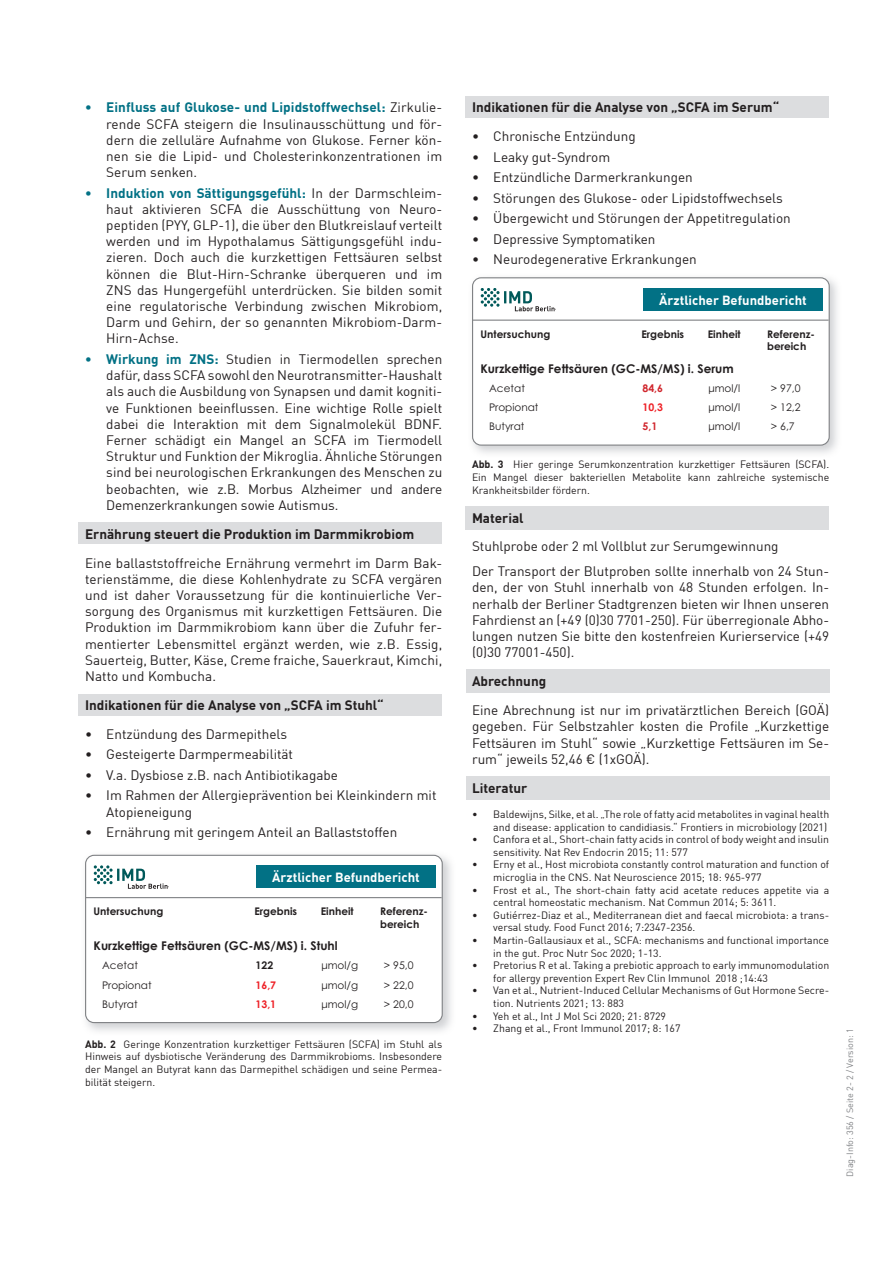
<style>
.page{position:relative;width:893px;height:1263px;background:#fff}
.page>*{position:absolute;margin:0;border:0;box-sizing:border-box;transform-origin:0 0}
.t1{font:13.5px/16.2px "DIN Offc";color:#231f20;text-align:justify}
.t2{font:700 13.5px "DIN Offc";color:#231f20}
.t3{font:700 13.05px "DIN Offc";color:#fff}
.t4{font:700 12px "Century Gothic";color:#231f20}
.t5{font:10.5px/12.6px "DIN Offc";color:#231f20}
.t6{font:10.5px "Century Gothic Pro Grk";color:#231f20}
.t7{font:700 10.5px/12.6px "Century Gothic Pro Grk";color:#231f20}
.t8{font:700 10.5px "Century Gothic Pro Grk";color:#ee2026}
.t9{font:700 10.5px "Century Gothic Pro Grk";color:#d0252c}
.t10{font:9px "DIN Offc";color:#808285}
.s1{font-weight:700;color:#027185}
.s2{font-weight:700}
</style>
<div class="page">
<div style="left:466px;top:96px;width:363px;height:22px;background:#dcdddf"></div>
<div style="left:79px;top:523px;width:363px;height:21px;background:#dcdddf"></div>
<div style="left:79px;top:694px;width:363px;height:22px;background:#dcdddf"></div>
<div style="left:466px;top:506px;width:363px;height:24px;background:#dcdddf"></div>
<img style="left:85px;top:854px;width:366px;height:177px">
<div style="left:86px;top:855px;width:356px;height:167px;background:#fff;border-radius:9px"></div>
<div style="left:85px;top:855px;width:358px;height:168px;border:1px solid #808285;border-radius:9px"></div>
<hr style="left:86px;top:897px;width:356px;height:1px;background:#808285">
<svg style="left:94px;top:866px;width:74px;height:23px"></svg>
<div style="left:256px;top:866px;width:180px;height:22px;background:#027185"></div>
<div style="left:466px;top:670px;width:363px;height:23px;background:#dcdddf"></div>
<div style="left:472px;top:277px;width:358px;height:169px;border:1px solid #808285;border-radius:9px"></div>
<hr style="left:473px;top:320px;width:356px;height:1px;background:#808285">
<svg style="left:481px;top:288px;width:74px;height:23px"></svg>
<div style="left:643px;top:288px;width:179px;height:22px;background:#027185"></div>
<div style="left:466px;top:776px;width:363px;height:23px;background:#dcdddf"></div>
<p class="t1" style="left:106px;top:99px;width:337px;text-indent:-21px"><span class="s1">• Einfluss auf Glukose- und Lipidstoffwechsel:</span> Zirkulie&shy;rende SCFA steigern die Insulinausschüttung und för&shy;dern die zelluläre Aufnahme von Glukose. Ferner kön&shy;nen sie die Lipid- und Cholesterinkonzentrationen im Serum senken.</p>
<p class="t1" style="left:106px;top:184px;width:337px;text-indent:-21px"><span class="s1">• Induktion von Sättigungsgefühl:</span> In der Darmschleim&shy;haut aktivieren SCFA die Ausschüttung von Neuro&shy;peptiden (PYY, GLP-1), die über den Blutkreislauf verteilt werden und im Hypothalamus Sättigungsgefühl indu&shy;zieren. Doch auch die kurzkettigen Fettsäuren selbst können die Blut-Hirn-Schranke überqueren und im ZNS das Hungergefühl unterdrücken. Sie bilden somit eine regulatorische Verbindung zwischen Mikrobiom, Darm und Gehirn, der so genannten Mikrobiom-Darm-Hirn-Achse.</p>
<p class="t1" style="left:106px;top:351px;width:337px;text-indent:-21px"><span class="s1">• Wirkung im ZNS:</span> Studien in Tiermodellen sprechen dafür, dass SCFA sowohl den Neurotransmitter-Haushalt als auch die Ausbildung von Synapsen und damit kogniti&shy;ve Funktionen beeinflussen. Eine wichtige Rolle spielt dabei die Interaktion mit dem Signalmolekül BDNF.<br>Ferner schädigt ein Mangel an SCFA im Tiermodell Struktur und Funktion der Mikroglia. Ähnliche Störungen sind bei neurologischen Erkrankungen des Menschen zu beobachten, wie z.B. Morbus Alzheimer und andere Demenzerkrankungen sowie Autismus.</p>
<p class="t2" style="left:85px;top:525px;width:331px">Ernährung steuert die Produktion im Darmmikrobiom</p>
<p class="t1" style="left:85px;top:554px;width:359px">Eine ballaststoffreiche Ernährung vermehrt im Darm Bak&shy;terienstämme, die diese Kohlenhydrate zu SCFA vergären und ist daher Voraussetzung für die kontinuierliche Ver&shy;sorgung des Organismus mit kurzkettigen Fettsäuren. Die Produktion im Darmmikrobiom kann über die Zufuhr fer&shy;mentierter Lebensmittel ergänzt werden, wie z.B. Essig, Sauerteig, Butter, Käse, Creme fraiche, Sauerkraut, Kimchi, Natto und Kombucha.</p>
<p class="t2" style="left:85px;top:696px;width:300px">Indikationen für die Analyse von „SCFA im Stuhl“</p>
<p class="t1" style="left:85px;top:726px;width:204px">• Entzündung des Darmepithels</p>
<p class="t1" style="left:85px;top:746px;width:210px">• Gesteigerte Darmpermeabilität</p>
<p class="t1" style="left:85px;top:767px;width:254px">• V.a. Dysbiose z.B. nach Antibiotikagabe</p>
<p class="t1" style="left:106px;top:787px;width:332px;text-indent:-21px">• Im Rahmen der Allergieprävention bei Kleinkindern mit<br>Atopieneigung</p>
<p class="t1" style="left:85px;top:824px;width:314px">• Ernährung mit geringem Anteil an Ballaststoffen</p>
<p class="t3" style="left:272px;top:869px;width:149px">Ärztlicher Befundbericht</p>
<p class="t7" style="left:94px;top:905px;width:71px">Untersuchung</p>
<p class="t7" style="left:254px;top:905px;width:44px">Ergebnis</p>
<p class="t7" style="left:321px;top:905px;width:34px">Einheit</p>
<p class="t7" style="left:380px;top:905px;width:49px">Referenz&shy;bereich</p>
<p class="t4" style="left:94px;top:936px;width:246px">Kurzkettige Fettsäuren (GC-MS/MS) i. Stuhl</p>
<p class="t6" style="left:102px;top:959px;width:37px">Acetat</p>
<p class="t7" style="left:256px;top:959px;width:19px">122</p>
<p class="t6" style="left:321px;top:959px;width:38px">µmol/g</p>
<p class="t6" style="left:384px;top:959px;width:31px">&gt; 95,0</p>
<p class="t6" style="left:102px;top:978px;width:51px">Propionat</p>
<p class="t8" style="left:256px;top:978px;width:22px">16,7</p>
<p class="t6" style="left:321px;top:978px;width:38px">µmol/g</p>
<p class="t6" style="left:384px;top:978px;width:31px">&gt; 22,0</p>
<p class="t6" style="left:102px;top:997px;width:37px">Butyrat</p>
<p class="t8" style="left:256px;top:997px;width:22px">13,1</p>
<p class="t6" style="left:321px;top:997px;width:38px">µmol/g</p>
<p class="t6" style="left:384px;top:997px;width:31px">&gt; 20,0</p>
<p class="t5" style="left:85px;top:1037px;width:359px;text-align:justify"><span class="s2">Abb. 2</span> Geringe Konzentration kurzkettiger Fettsäuren (SCFA) im Stuhl als Hinweis auf dysbiotische Veränderung des Darmmikrobioms. Insbesondere der Mangel an Butyrat kann das Darmepithel schädigen und seine Permea&shy;bilität steigern.</p>
<p class="t2" style="left:472px;top:99px;width:309px">Indikationen für die Analyse von „SCFA im Serum“</p>
<p class="t1" style="left:472px;top:128px;width:165px">• Chronische Entzündung</p>
<p class="t1" style="left:472px;top:149px;width:140px">• Leaky gut-Syndrom</p>
<p class="t1" style="left:472px;top:169px;width:222px">• Entzündliche Darmerkrankungen</p>
<p class="t1" style="left:472px;top:189px;width:312px">• Störungen des Glukose- oder Lipidstoffwechsels</p>
<p class="t1" style="left:472px;top:210px;width:320px">• Übergewicht und Störungen der Appetitregulation</p>
<p class="t1" style="left:472px;top:230px;width:185px">• Depressive Symptomatiken</p>
<p class="t1" style="left:472px;top:251px;width:226px">• Neurodegenerative Erkrankungen</p>
<p class="t3" style="left:659px;top:291px;width:149px">Ärztlicher Befundbericht</p>
<p class="t7" style="left:481px;top:327px;width:71px">Untersuchung</p>
<p class="t7" style="left:641px;top:327px;width:44px">Ergebnis</p>
<p class="t7" style="left:708px;top:327px;width:34px">Einheit</p>
<p class="t7" style="left:767px;top:327px;width:49px">Referenz&shy;bereich</p>
<p class="t4" style="left:481px;top:359px;width:255px">Kurzkettige Fettsäuren (GC-MS/MS) i. Serum</p>
<p class="t6" style="left:489px;top:382px;width:37px">Acetat</p>
<p class="t9" style="left:643px;top:381px;width:22px">84,6</p>
<p class="t6" style="left:708px;top:382px;width:33px">µmol/l</p>
<p class="t6" style="left:771px;top:382px;width:31px">&gt; 97,0</p>
<p class="t6" style="left:489px;top:401px;width:51px">Propionat</p>
<p class="t8" style="left:643px;top:401px;width:22px">10,3</p>
<p class="t6" style="left:708px;top:401px;width:33px">µmol/l</p>
<p class="t6" style="left:771px;top:401px;width:31px">&gt; 12,2</p>
<p class="t6" style="left:489px;top:420px;width:37px">Butyrat</p>
<p class="t9" style="left:643px;top:420px;width:16px">5,1</p>
<p class="t6" style="left:708px;top:420px;width:33px">µmol/l</p>
<p class="t6" style="left:771px;top:420px;width:25px">&gt; 6,7</p>
<p class="t5" style="left:472px;top:458px;width:359px;text-align:justify"><span class="s2">Abb. 3</span> Hier geringe Serumkonzentration kurzkettiger Fettsäuren (SCFA).<br>Ein Mangel dieser bakteriellen Metabolite kann zahlreiche systemische Krankheitsbilder fördern.</p>
<p class="t2" style="left:472px;top:509px;width:53px">Material</p>
<p class="t1" style="left:472px;top:534px;width:359px;line-height:24.8px">Stuhlprobe oder 2 ml Vollblut zur Serumgewinnung<br>Der Transport der Blutproben sollte innerhalb von 24 Stun-</p>
<p class="t1" style="left:472px;top:579px;width:359px">den, der von Stuhl innerhalb von 48 Stunden erfolgen. In&shy;nerhalb der Berliner Stadtgrenzen bieten wir Ihnen unseren Fahrdienst an (+49 (0)30 7701-250). Für überregionale Abho&shy;lungen nutzen Sie bitte den kostenfreien Kurierservice (+49 (0)30 77001-450).</p>
<p class="t2" style="left:472px;top:672px;width:76px">Abrechnung</p>
<p class="t1" style="left:472px;top:702px;width:359px">Eine Abrechnung ist nur im privatärztlichen Bereich (GOÄ) gegeben. Für Selbstzahler kosten die Profile „Kurzkettige Fettsäuren im Stuhl“ sowie „Kurzkettige Fettsäuren im Se&shy;rum“ jeweils 52,46 € (1xGOÄ).</p>
<p class="t2" style="left:472px;top:779px;width:57px">Literatur</p>
<p class="t5" style="left:472px;top:808px;width:359px;text-align:right">• Baldewijns, Silke, et al. „The role of fatty acid metabolites in vaginal health and disease: application to candidiasis.“ Frontiers in microbiology (2021)</p>
<p class="t5" style="left:493px;top:833px;width:337px;text-indent:-21px">• Canfora et al., Short-chain fatty acids in control of body weight and insulin sensitivity. Nat Rev Endocrin 2015; 11: 577</p>
<p class="t5" style="left:493px;top:858px;width:337px;text-indent:-21px">• Erny et al., Host microbiota constantly control maturation and function of microglia in the CNS. Nat Neuroscience 2015; 18: 965-977</p>
<p class="t5" style="left:493px;top:883px;width:337px;text-indent:-21px">• Frost et al., The short-chain fatty acid acetate reduces appetite via a central homeostatic mechanism. Nat Commun 2014; 5: 3611.</p>
<p class="t5" style="left:493px;top:908px;width:337px;text-indent:-21px">• Gutiérrez-Diaz et al., Mediterranean diet and faecal microbiota: a trans&shy;versal study. Food Funct 2016; 7:2347-2356.</p>
<p class="t5" style="left:493px;top:934px;width:337px;text-indent:-21px">• Martin-Gallausiaux et al., SCFA: mechanisms and functional importance in the gut. Proc Nutr Soc 2020; 1-13.</p>
<p class="t5" style="left:493px;top:959px;width:337px;text-indent:-21px">• Pretorius R et al. Taking a prebiotic approach to early immunomodulation for allergy prevention Expert Rev Clin Immunol 2018 ;14:43</p>
<p class="t5" style="left:493px;top:984px;width:337px;text-indent:-21px">• Van et al., Nutrient-Induced Cellular Mechanisms of Gut Hormone Secre&shy;tion. Nutrients 2021; 13: 883</p>
<p class="t5" style="left:472px;top:1009px;width:196px">• Yeh et al., Int J Mol Sci 2020; 21: 8729</p>
<p class="t5" style="left:472px;top:1022px;width:210px">• Zhang et al., Front Immunol 2017; 8: 167</p>
<p class="t10" style="left:844px;top:1177px;width:150px;rotate:-90deg">Diag-Info: 356 / Seite 2- 2 / Version: 1</p>
</div>
